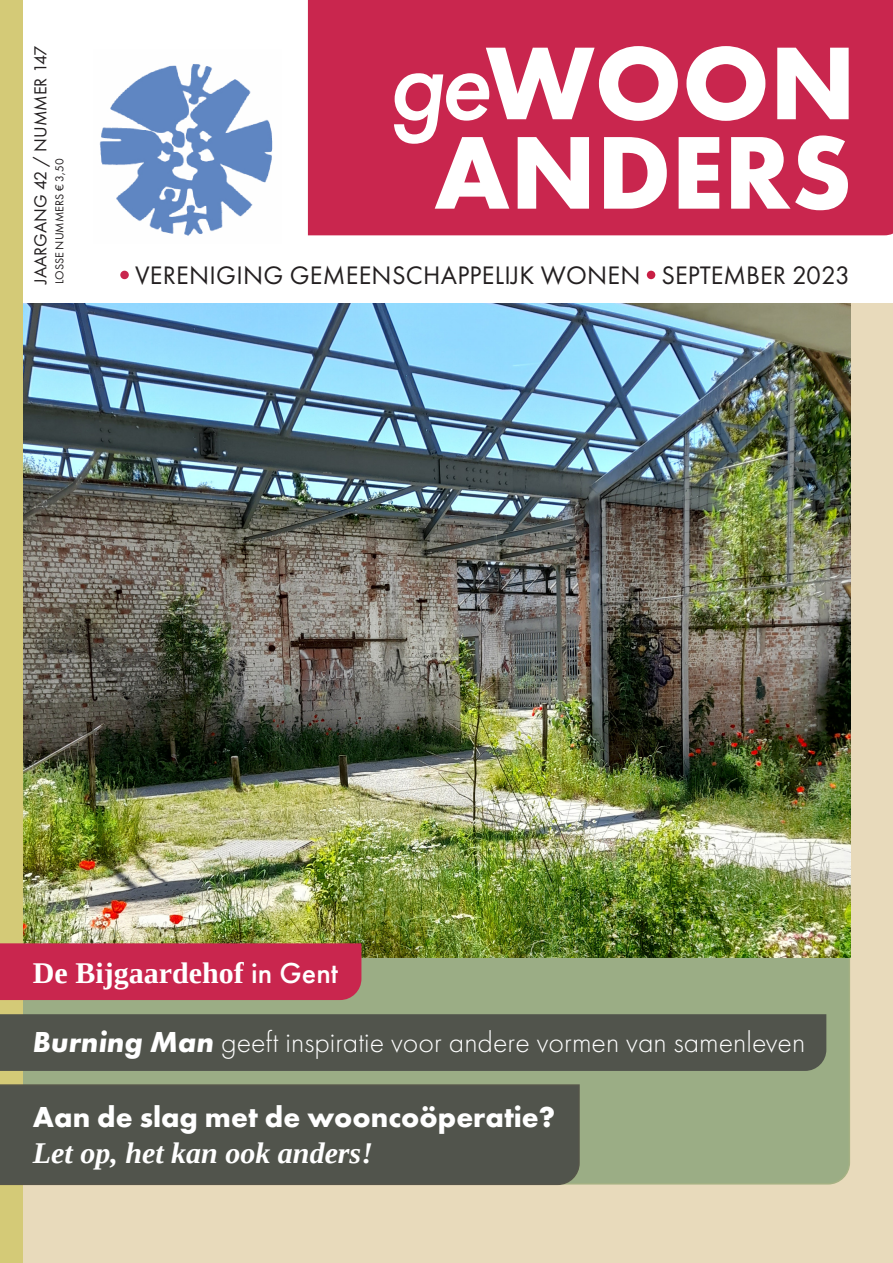
<style>
.page{position:relative;width:893px;height:1263px;background:#fff}
.page>*{position:absolute;margin:0;border:0;box-sizing:border-box;transform-origin:0 0}
.t1{font:700 107.25px "Futura PT";color:#fff}
.Artikel_titels_cover{font:300 30px "Futura PT";color:#fff}
.Artikel_titels_cover-2{font:700 30px "Futura PT";color:#fff}
.Artikel_titels_cover-3{font:italic 700 30px "Tinos";color:#fff}
.Artikel_titels_cover-4{font:700 30px "Tinos";color:#fff}
.t2{font:26.25px "Futura PT";letter-spacing:.01em;color:#231f20}
.t3{font:18px "Futura PT";color:#231f20}
.t4{font:12px "Futura PT";color:#231f20}
.s1{font-weight:500;font-style:italic;font-size:106.5px}
.s2{font-family:"Futura PT";font-weight:500}
.s3{font-weight:700;font-style:italic}
</style>
<div class="page">
<div style="left:308px;top:0;width:585px;height:235px;background:#c9264e"></div>
<img style="left:99px;top:64px;width:174px;height:172px">
<div style="left:0;top:303px;width:893px;height:960px;background:#e8dabb"></div>
<div style="left:22px;top:302px;width:829px;height:883px;background:#9bad85"></div>
<img style="left:22px;top:303px;width:828px;height:654px">
<div style="left:0;top:0;width:22px;height:1263px;background:#d4ca77"></div>
<div style="left:120px;top:271px;width:9px;height:8px;background:#c9264e;border-radius:50%"></div>
<div style="left:647px;top:271px;width:8px;height:8px;background:#c81e44;border-radius:50%"></div>
<div style="left:0;top:1083px;width:580px;height:103px;background:#51544c"></div>
<div style="left:0;top:1014px;width:826px;height:57px;background:#51544c"></div>
<div style="left:0;top:943px;width:361px;height:57px;background:#c9264e"></div>
<p class="t3" style="left:30px;top:284px;width:240px;rotate:-90deg">JAARGANG 42 / NUMMER 147</p>
<p class="t4" style="left:52px;top:284px;width:127px;rotate:-90deg">LOSSE NUMMERS € 3,50</p>
<p class="t1" style="left:388px;top:14px;width:470px"><span class="s1">ge</span>WOON</p>
<p class="t1" style="left:434px;top:104px;width:420px">ANDERS</p>
<p class="t2" style="left:135px;top:259px;width:716px">VERENIGING GEMEENSCHAPPELIJK WONEN SEPTEMBER 2023</p>
<p class="Artikel_titels_cover-4" style="left:33px;top:953px;width:307px">De Bijgaardehof <span class="s2">in Gent</span></p>
<p class="Artikel_titels_cover" style="left:33px;top:1025px;width:774px"><span class="s3">Burning Man</span> geeft inspiratie voor andere vormen van samenleven</p>
<p class="Artikel_titels_cover-2" style="left:33px;top:1097px;width:524px">Aan de slag met de wooncoöperatie?</p>
<p class="Artikel_titels_cover-3" style="left:33px;top:1133px;width:342px">Let op, het kan ook anders!</p>
</div>
